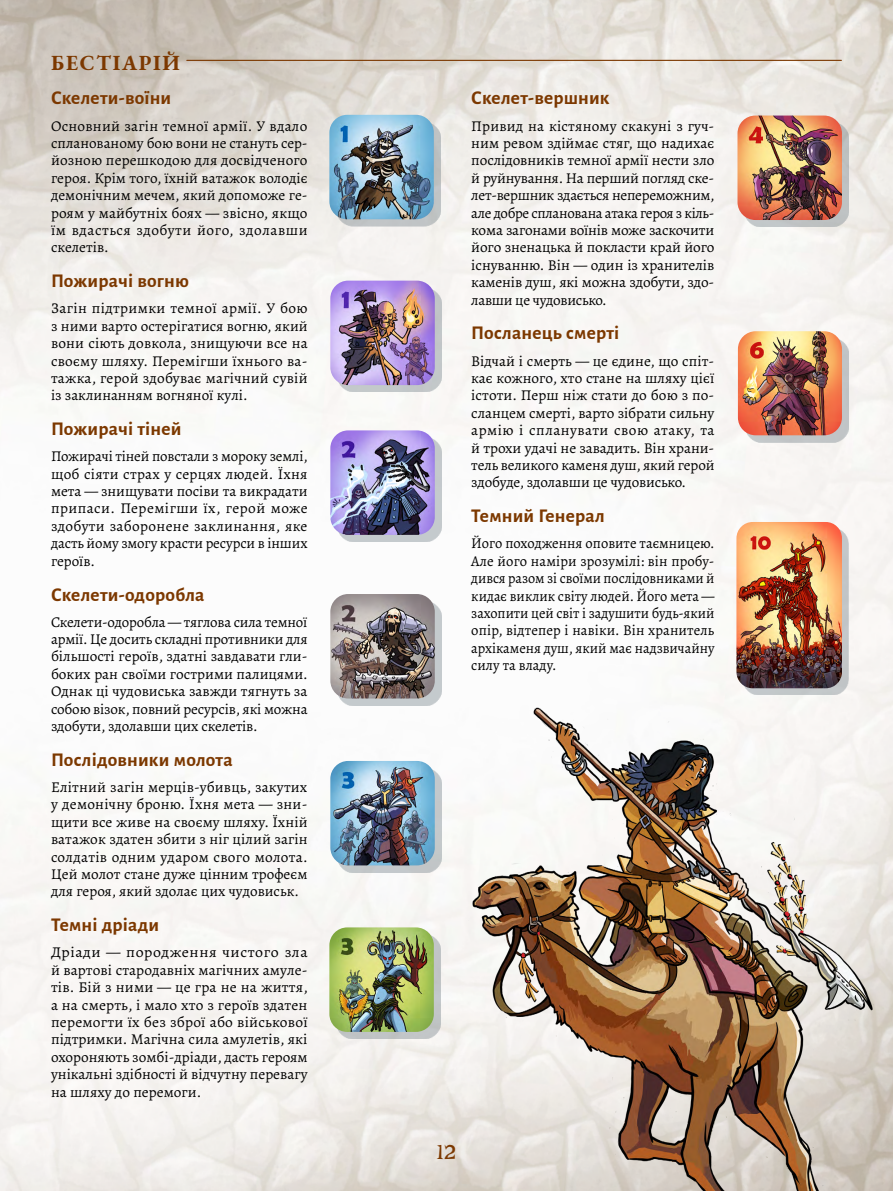
<style>
.page{position:relative;width:893px;height:1191px;background:#fff}
.page>*{position:absolute;margin:0;border:0;box-sizing:border-box;transform-origin:0 0}
.t1{font:21px "EB Garamond";letter-spacing:.08em;color:#7c3800}
.t2{font:21px "Risque";color:#7c3800}
.t3{font:700 19.5px "Alegreya Sans";letter-spacing:.01em;color:#7c3800}
.t4{font:15px/17.4px "Alegreya";color:#000;text-align:justify}
.t5{font:15px/17.4px "Alegreya";color:#000;text-align:justify;scale:1.05 1}
.t6{font:15px/17.4px "Alegreya";color:#000;text-align:justify;scale:.96 1}
</style>
<div class="page">
<img style="left:0;top:0;width:893px;height:1191px">
<hr style="left:187px;top:60px;width:654px;height:1px;background:#7c3800">
<img style="left:437px;top:684px;width:456px;height:507px">
<div style="left:743px;top:528px;width:105px;height:166px;background:#717e86;opacity:.4"></div>
<img style="left:736px;top:522px;width:106px;height:166px">
<div style="left:337px;top:287px;width:105px;height:105px;background:#717e86;opacity:.4"></div>
<img style="left:330px;top:281px;width:105px;height:104px">
<div style="left:744px;top:122px;width:105px;height:105px;background:#717e86;opacity:.4"></div>
<img style="left:737px;top:116px;width:105px;height:104px">
<div style="left:337px;top:437px;width:105px;height:105px;background:#717e86;opacity:.4"></div>
<img style="left:330px;top:430px;width:105px;height:105px">
<div style="left:337px;top:601px;width:105px;height:104px;background:#717e86;opacity:.4"></div>
<img style="left:330px;top:594px;width:105px;height:104px">
<div style="left:336px;top:122px;width:105px;height:104px;background:#717e86;opacity:.4"></div>
<img style="left:329px;top:115px;width:105px;height:104px">
<div style="left:336px;top:934px;width:105px;height:105px;background:#717e86;opacity:.4"></div>
<img style="left:329px;top:927px;width:105px;height:105px">
<div style="left:337px;top:768px;width:105px;height:104px;background:#717e86;opacity:.4"></div>
<img style="left:330px;top:761px;width:105px;height:104px">
<div style="left:745px;top:338px;width:104px;height:104px;background:#717e86;opacity:.4"></div>
<img style="left:738px;top:331px;width:104px;height:104px">
<h1 class="t1" style="left:51px;top:50px;width:130px">БЕСТІАРІЙ</h1>
<h2 class="t3" style="left:51px;top:84px;width:122px">Скелети-воїни</h2>
<p class="t4" style="left:51px;top:117px;width:258px">Основний загін темної армії. У вдало спланованому бою вони не стануть сер&shy;йозною перешкодою для досвідченого героя. Крім того, їхній ватажок володіє демонічним мечем, який допоможе ге&shy;роям у майбутніх боях — звісно, якщо їм вдасться здобути його, здолавши скелетів.</p>
<h2 class="t3" style="left:51px;top:266px;width:139px">Пожирачі вогню</h2>
<p class="t4" style="left:51px;top:299px;width:258px">Загін підтримки темної армії. У бою з ними варто остерігатися вогню, який вони сіють довкола, знищуючи все на своєму шляху. Перемігши їхнього ва&shy;тажка, герой здобуває магічний сувій із заклинанням вогняної кулі.</p>
<h2 class="t3" style="left:51px;top:414px;width:132px">Пожирачі тіней</h2>
<p class="t4" style="left:51px;top:447px;width:258px">Пожирачі тіней повстали з мороку землі, щоб сіяти страх у серцях людей. Їхня мета — знищувати посіви та викрадати припаси. Перемігши їх, герой може здобути заборонене заклинання, яке дасть йому змогу красти ресурси в інших героїв.</p>
<h2 class="t3" style="left:51px;top:580px;width:155px">Скелети-одоробла</h2>
<p class="t4" style="left:51px;top:613px;width:258px">Скелети-одоробла — тяглова сила темної армії. Це досить складні противники для більшості героїв, здатні завдавати гли&shy;боких ран своїми гострими палицями.<br>Однак ці чудовиська завжди тягнуть за собою візок, повний ресурсів, які можна здобути, здолавши цих скелетів.</p>
<h2 class="t3" style="left:51px;top:745px;width:183px">Послідовники молота</h2>
<p class="t4" style="left:51px;top:778px;width:258px">Елітний загін мерців-убивць, закутих у демонічну броню. Їхня мета — зни&shy;щити все живе на своєму шляху. Їхній ватажок здатен збити з ніг цілий загін солдатів одним ударом свого молота.<br>Цей молот стане дуже цінним трофеєм для героя, який здолає цих чудовиськ.</p>
<h2 class="t3" style="left:51px;top:910px;width:110px">Темні дріади</h2>
<p class="t5" style="left:51px;top:943px;width:246px">Дріади — породження чистого зла й вартові стародавніх магічних амуле&shy;тів. Бій з ними — це гра не на життя, а на смерть, і мало хто з героїв здатен перемогти їх без зброї або військової підтримки. Магічна сила амулетів, які охороняють зомбі-дріади, дасть героям унікальні здібності й відчутну перевагу на шляху до перемоги.</p>
<h2 class="t3" style="left:471px;top:84px;width:140px">Скелет-вершник</h2>
<p class="t4" style="left:471px;top:117px;width:245px">Привид на кістяному скакуні з гуч&shy;ним ревом здіймає стяг, що надихає послідовників темної армії нести зло й руйнування. На перший погляд ске&shy;лет-вершник здається непереможним, але добре спланована атака героя з кіль&shy;кома загонами воїнів може заскочити його зненацька й покласти край його існуванню. Він — один із хранителів каменів душ, які можна здобути, здо&shy;лавши це чудовисько.</p>
<h2 class="t3" style="left:471px;top:319px;width:150px">Посланець смерті</h2>
<p class="t4" style="left:471px;top:352px;width:245px">Відчай і смерть — це єдине, що спіт&shy;кає кожного, хто стане на шляху цієї істоти. Перш ніж стати до бою з по&shy;сланцем смерті, варто зібрати сильну армію і спланувати свою атаку, та й трохи удачі не завадить. Він храни&shy;тель великого каменя душ, який герой здобуде, здолавши це чудовисько.</p>
<h2 class="t3" style="left:471px;top:501px;width:135px">Темний Генерал</h2>
<p class="t6" style="left:471px;top:534px;width:255px">Його походження оповите таємницею.<br>Але його наміри зрозумілі: він пробу&shy;дився разом зі своїми послідовниками й кидає виклик світу людей. Його мета — захопити цей світ і задушити будь-який опір, відтепер і навіки. Він хранитель архікаменя душ, який має надзвичайну силу та владу.</p>
<h1 class="t2" style="left:437px;top:1139px;width:21px">12</h1>
</div>
